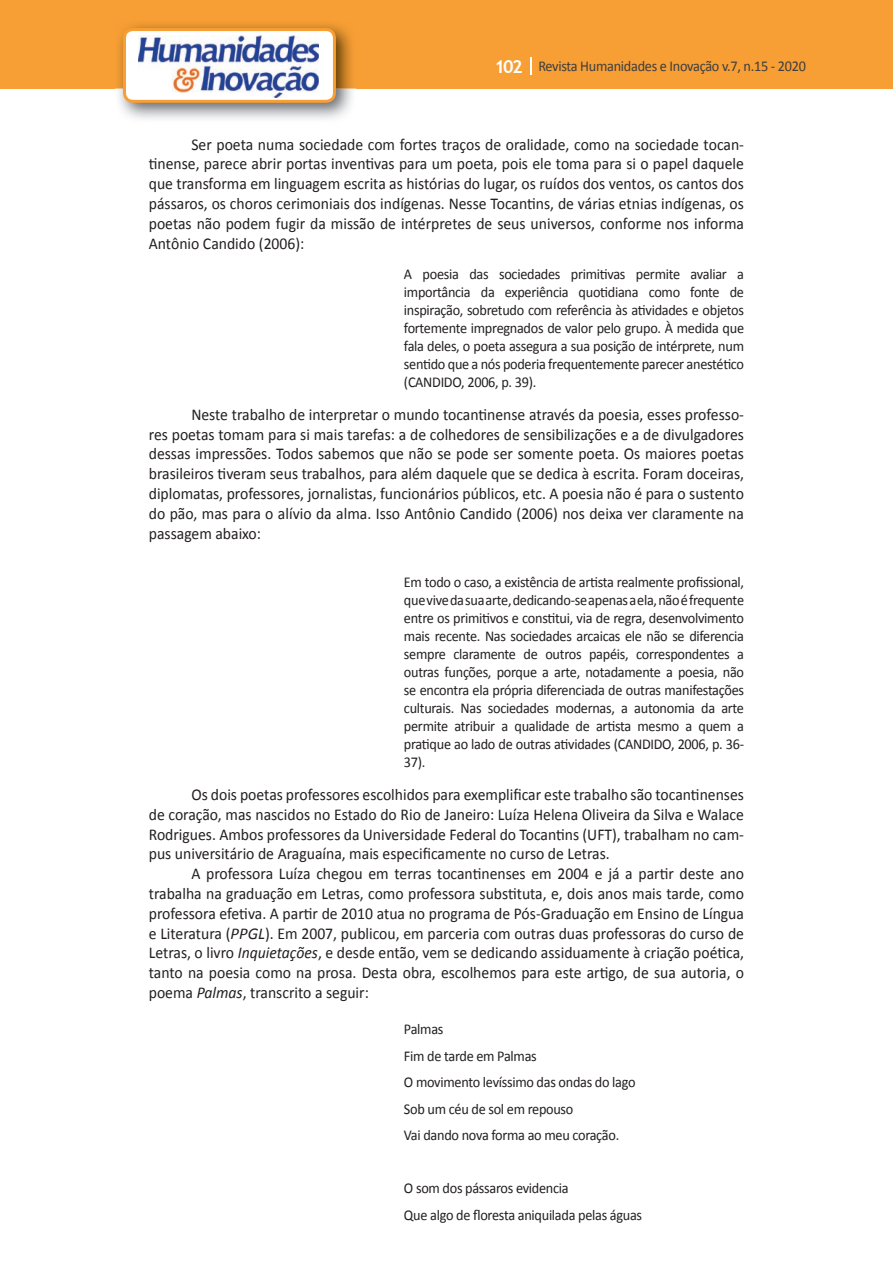
<style>
.page{position:relative;width:893px;height:1263px;background:#fff}
.page>*{position:absolute;margin:0;border:0;box-sizing:border-box;transform-origin:0 0}
.t1{font:16.5px/19.8px "Calibri";color:#231f20;text-align:justify;scale:.95 1}
.t2{font:15px/18px "Calibri";letter-spacing:-.02em;color:#231f20;text-align:justify;scale:.95 1}
.t3{font:15px "Calibri";letter-spacing:-.02em;color:#3e3e3f;scale:.95 1}
.s1{font-family:"Trebuchet MS";font-weight:700;font-size:18px;color:#fff}
.s2{font-style:italic}
</style>
<div class="page">
<div style="left:0;top:0;width:893px;height:88px;background:#f79e34"></div>
<svg style="left:530px;top:57px;width:2px;height:18px"></svg>
<img style="left:115px;top:24px;width:241px;height:95px">
<svg style="left:123px;top:28px;width:213px;height:75px"></svg>
<p class="t3" style="left:495px;top:57px;width:329px"><span class="s1">102</span> Revista Humanidades e Inovação v.7, n.15 - 2020</p>
<p class="t1" style="left:149px;top:134px;width:628px;text-indent:43px">Ser poeta numa sociedade com fortes traços de oralidade, como na sociedade tocan&shy;tinense, parece abrir portas inventivas para um poeta, pois ele toma para si o papel daquele que transforma em linguagem escrita as histórias do lugar, os ruídos dos ventos, os cantos dos pássaros, os choros cerimoniais dos indígenas. Nesse Tocantins, de várias etnias indígenas, os poetas não podem fugir da missão de intérpretes de seus universos, conforme nos informa Antônio Candido (2006):</p>
<p class="t2" style="left:404px;top:265px;width:360px">A poesia das sociedades primitivas permite avaliar a importância da experiência quotidiana como fonte de inspiração, sobretudo com referência às atividades e objetos fortemente impregnados de valor pelo grupo. À medida que fala deles, o poeta assegura a sua posição de intérprete, num sentido que a nós poderia frequentemente parecer anestético (CANDIDO, 2006, p. 39).</p>
<p class="t1" style="left:149px;top:404px;width:628px;text-indent:43px">Neste trabalho de interpretar o mundo tocantinense através da poesia, esses professo&shy;res poetas tomam para si mais tarefas: a de colhedores de sensibilizações e a de divulgadores dessas impressões. Todos sabemos que não se pode ser somente poeta. Os maiores poetas brasileiros tiveram seus trabalhos, para além daquele que se dedica à escrita. Foram doceiras, diplomatas, professores, jornalistas, funcionários públicos, etc. A poesia não é para o sustento do pão, mas para o alívio da alma. Isso Antônio Candido (2006) nos deixa ver claramente na passagem abaixo:</p>
<p class="t2" style="left:404px;top:573px;width:360px">Em todo o caso, a existência de artista realmente profissional, que vive da sua arte, dedicando-se apenas a ela, não é frequente entre os primitivos e constitui, via de regra, desenvolvimento mais recente. Nas sociedades arcaicas ele não se diferencia sempre claramente de outros papéis, correspondentes a outras funções, porque a arte, notadamente a poesia, não se encontra ela própria diferenciada de outras manifestações culturais. Nas sociedades modernas, a autonomia da arte permite atribuir a qualidade de artista mesmo a quem a pratique ao lado de outras atividades (CANDIDO, 2006, p. 36- 37).</p>
<p class="t1" style="left:149px;top:785px;width:628px;text-indent:43px">Os dois poetas professores escolhidos para exemplificar este trabalho são tocantinenses de coração, mas nascidos no Estado do Rio de Janeiro: Luíza Helena Oliveira da Silva e Walace Rodrigues. Ambos professores da Universidade Federal do Tocantins (UFT), trabalham no cam&shy;pus universitário de Araguaína, mais especificamente no curso de Letras.</p>
<p class="t1" style="left:149px;top:864px;width:628px;text-indent:43px">A professora Luíza chegou em terras tocantinenses em 2004 e já a partir deste ano trabalha na graduação em Letras, como professora substituta, e, dois anos mais tarde, como professora efetiva. A partir de 2010 atua no programa de Pós-Graduação em Ensino de Língua e Literatura (<span class="s2">PPGL</span>). Em 2007, publicou, em parceria com outras duas professoras do curso de Letras, o livro <span class="s2">Inquietações</span>, e desde então, vem se dedicando assiduamente à criação poética, tanto na poesia como na prosa. Desta obra, escolhemos para este artigo, de sua autoria, o poema <span class="s2">Palmas</span>, transcrito a seguir:</p>
<p class="t2" style="left:404px;top:1016px;width:245px;line-height:26.5px;text-align:left">Palmas<br>Fim de tarde em Palmas<br>O movimento levíssimo das ondas do lago<br>Sob um céu de sol em repouso<br>Vai dando nova forma ao meu coração.</p>
<p class="t2" style="left:404px;top:1175px;width:252px;line-height:26.5px">O som dos pássaros evidencia<br>Que algo de floresta aniquilada pelas águas</p>
</div>
